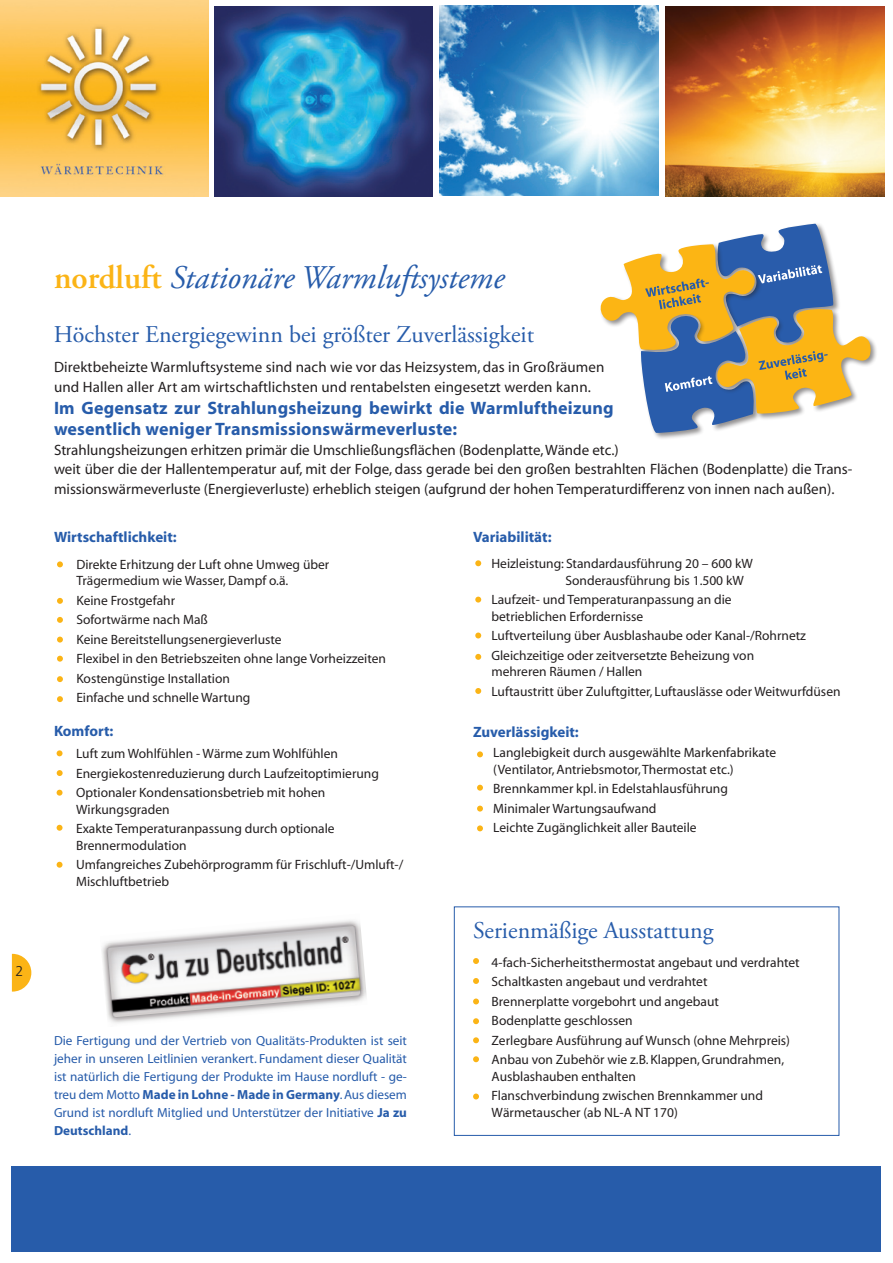
<style>
.page{position:relative;width:893px;height:1263px;background:#fff}
.page>*{position:absolute;margin:0;border:0;box-sizing:border-box;transform-origin:0 0}
.t1{font:italic 33px "Adobe Garamond Pro";color:#275caa}
.t2{font:24px "Adobe Garamond Pro";color:#275caa}
.t3{font:700 18px/21px "Myriad";letter-spacing:.01em;color:#275caa}
.t4{font:15px/19.5px "Myriad";color:#231f20}
.t5{font:700 15px "Myriad";color:#275caa}
.t6{font:300 14.25px "Frutiger";color:#231f20}
.t7{font:13.5px/19.5px "Myriad";color:#231f20}
.t8{font:13.2px/18px "Myriad";color:#275caa;text-align:justify}
.s1{font-family:"Adobe Garamond";font-weight:600;font-style:normal;color:#fbb416}
.s2{font-weight:700}
</style>
<div class="page">
<img style="left:0;top:0;width:208px;height:196px">
<div style="left:454px;top:906px;width:385px;height:230px;border:1px solid #275caa"></div>
<svg style="left:12px;top:954px;width:19px;height:37px"></svg>
<div style="left:12px;top:1166px;width:869px;height:85px;background:#275caa"></div>
<img style="left:214px;top:6px;width:219px;height:190px">
<img style="left:665px;top:6px;width:219px;height:190px">
<img style="left:439px;top:6px;width:220px;height:190px">
<svg style="left:57px;top:750px;width:6px;height:6px"></svg>
<svg style="left:57px;top:790px;width:6px;height:6px"></svg>
<svg style="left:57px;top:825px;width:6px;height:6px"></svg>
<svg style="left:477px;top:751px;width:6px;height:6px"></svg>
<svg style="left:477px;top:785px;width:6px;height:6px"></svg>
<svg style="left:477px;top:806px;width:6px;height:5px"></svg>
<svg style="left:57px;top:561px;width:6px;height:6px"></svg>
<svg style="left:57px;top:598px;width:6px;height:6px"></svg>
<svg style="left:57px;top:617px;width:6px;height:6px"></svg>
<svg style="left:57px;top:637px;width:6px;height:5px"></svg>
<svg style="left:57px;top:656px;width:6px;height:6px"></svg>
<svg style="left:57px;top:676px;width:6px;height:6px"></svg>
<svg style="left:57px;top:696px;width:6px;height:6px"></svg>
<svg style="left:473px;top:958px;width:6px;height:6px"></svg>
<svg style="left:473px;top:978px;width:6px;height:6px"></svg>
<svg style="left:473px;top:998px;width:6px;height:6px"></svg>
<svg style="left:473px;top:1018px;width:6px;height:6px"></svg>
<svg style="left:473px;top:1037px;width:6px;height:6px"></svg>
<svg style="left:473px;top:1056px;width:6px;height:6px"></svg>
<svg style="left:473px;top:1093px;width:6px;height:6px"></svg>
<img style="left:102px;top:920px;width:265px;height:103px">
<div style="left:639px;top:314px;width:141px;height:145px;background:#231f20;opacity:.5"></div>
<div style="left:715px;top:307px;width:178px;height:139px;background:#fff"></div>
<svg style="left:600px;top:224px;width:271px;height:209px"></svg>
<svg style="left:475px;top:560px;width:6px;height:6px"></svg>
<svg style="left:475px;top:597px;width:6px;height:5px"></svg>
<svg style="left:475px;top:632px;width:6px;height:6px"></svg>
<svg style="left:475px;top:654px;width:6px;height:6px"></svg>
<svg style="left:475px;top:688px;width:6px;height:6px"></svg>
<svg style="left:57px;top:862px;width:6px;height:6px"></svg>
<svg style="left:477px;top:825px;width:6px;height:6px"></svg>
<svg style="left:57px;top:770px;width:6px;height:6px"></svg>
<p class="t6" style="left:15px;top:963px;width:9px">2</p>
<h1 class="t1" style="left:54px;top:257px;width:452px"><span class="s1">nordluft</span> Stationäre Warmluftsysteme</h1>
<h2 class="t2" style="left:54px;top:320px;width:482px">Höchster Energiegewinn bei größter Zuverlässigkeit</h2>
<p class="t4" style="left:54px;top:358px;width:552px">Direktbeheizte Warmluftsysteme sind nach wie vor das Heizsystem, das in Großräumen und Hallen aller Art am wirtschaftlichsten und rentabelsten eingesetzt werden kann.</p>
<h3 class="t3" style="left:54px;top:398px;width:561px">Im Gegensatz zur Strahlungsheizung bewirkt die Warmluftheizung wesentlich weniger Transmissionswärmeverluste:</h3>
<p class="t4" style="left:54px;top:440px;width:800px">Strahlungsheizungen erhitzen primär die Umschließungsflächen (Bodenplatte, Wände etc.)<br>weit über die der Hallentemperatur auf, mit der Folge, dass gerade bei den großen bestrahlten Flächen (Bodenplatte) die Trans&shy;missionswärmeverluste (Energieverluste) erheblich steigen (aufgrund der hohen Temperaturdifferenz von innen nach außen).</p>
<p class="t5" style="left:54px;top:529px;width:124px">Wirtschaftlichkeit:</p>
<p class="t7" style="left:76px;top:556px;width:254px;line-height:16.5px">Direkte Erhitzung der Luft ohne Umweg über<br>Trägermedium wie Wasser, Dampf o.ä.</p>
<p class="t7" style="left:76px;top:591px;width:311px">Keine Frostgefahr<br>Sofortwärme nach Maß<br>Keine Bereitstellungsenergieverluste<br>Flexibel in den Betriebszeiten ohne lange Vorheizzeiten Kostengünstige Installation<br>Einfache und schnelle Wartung</p>
<p class="t5" style="left:54px;top:723px;width:61px">Komfort:</p>
<p class="t7" style="left:76px;top:744px;width:304px">Luft zum Wohlfühlen - Wärme zum Wohlfühlen<br>Energiekostenreduzierung durch Laufzeitoptimierung<br>Optionaler Kondensationsbetrieb mit hohen</p>
<p class="t7" style="left:76px;top:800px;width:260px">Wirkungsgraden<br>Exakte Temperaturanpassung durch optionale</p>
<p class="t7" style="left:76px;top:836px;width:329px">Brennermodulation<br>Umfangreiches Zubehörprogramm für Frischluft-/Umluft-/</p>
<p class="t7" style="left:76px;top:872px;width:95px">Mischluftbetrieb</p>
<p class="t5" style="left:473px;top:529px;width:80px">Variabilität:</p>
<p class="t7" style="left:565px;top:556px;width:189px;line-height:16.5px;text-indent:-74px">Heizleistung: Standardausführung 20 – 600 kW<br>Sonderausführung bis 1.500 kW</p>
<p class="t7" style="left:491px;top:592px;width:242px;line-height:16.5px">Laufzeit- und Temperaturanpassung an die betrieblichen Erfordernisse</p>
<p class="t7" style="left:491px;top:626px;width:316px">Luftverteilung über Ausblashaube oder Kanal-/Rohrnetz<br>Gleichzeitige oder zeitversetzte Beheizung von</p>
<p class="t7" style="left:491px;top:662px;width:351px">mehreren Räumen / Hallen<br>Luftaustritt über Zuluftgitter, Luftauslässe oder Weitwurfdüsen</p>
<p class="t5" style="left:473px;top:724px;width:107px">Zuverlässigkeit:</p>
<p class="t7" style="left:493px;top:745px;width:284px;line-height:16.5px">Langlebigkeit durch ausgewählte Markenfabrikate (Ventilator, Antriebsmotor, Thermostat etc.)</p>
<p class="t7" style="left:493px;top:780px;width:236px">Brennkammer kpl. in Edelstahlausführung<br>Minimaler Wartungsaufwand<br>Leichte Zugänglichkeit aller Bauteile</p>
<p class="t8" style="left:54px;top:1032px;width:354px">Die Fertigung und der Vertrieb von Qualitäts-Produkten ist seit jeher in unseren Leitlinien verankert. Fundament dieser Qualität ist natürlich die Fertigung der Produkte im Hause nordluft - ge&shy;treu dem Motto <span class="s2">Made in Lohne - Made in Germany</span>. Aus diesem Grund ist nordluft Mitglied und Unterstützer der Initiative <span class="s2">Ja zu Deutschland</span>.</p>
<h2 class="t2" style="left:473px;top:916px;width:242px">Serienmäßige Ausstattung</h2>
<p class="t7" style="left:492px;top:953px;width:310px">4-fach-Sicherheitsthermostat angebaut und verdrahtet Schaltkasten angebaut und verdrahtet<br>Brennerplatte vorgebohrt und angebaut<br>Bodenplatte geschlossen<br>Zerlegbare Ausführung auf Wunsch (ohne Mehrpreis)<br>Anbau von Zubehör wie z.B. Klappen, Grundrahmen,</p>
<p class="t7" style="left:492px;top:1067px;width:273px">Ausblashauben enthalten<br>Flanschverbindung zwischen Brennkammer und</p>
<p class="t7" style="left:492px;top:1103px;width:188px">Wärmetauscher (ab NL-A NT 170)</p>
</div>
